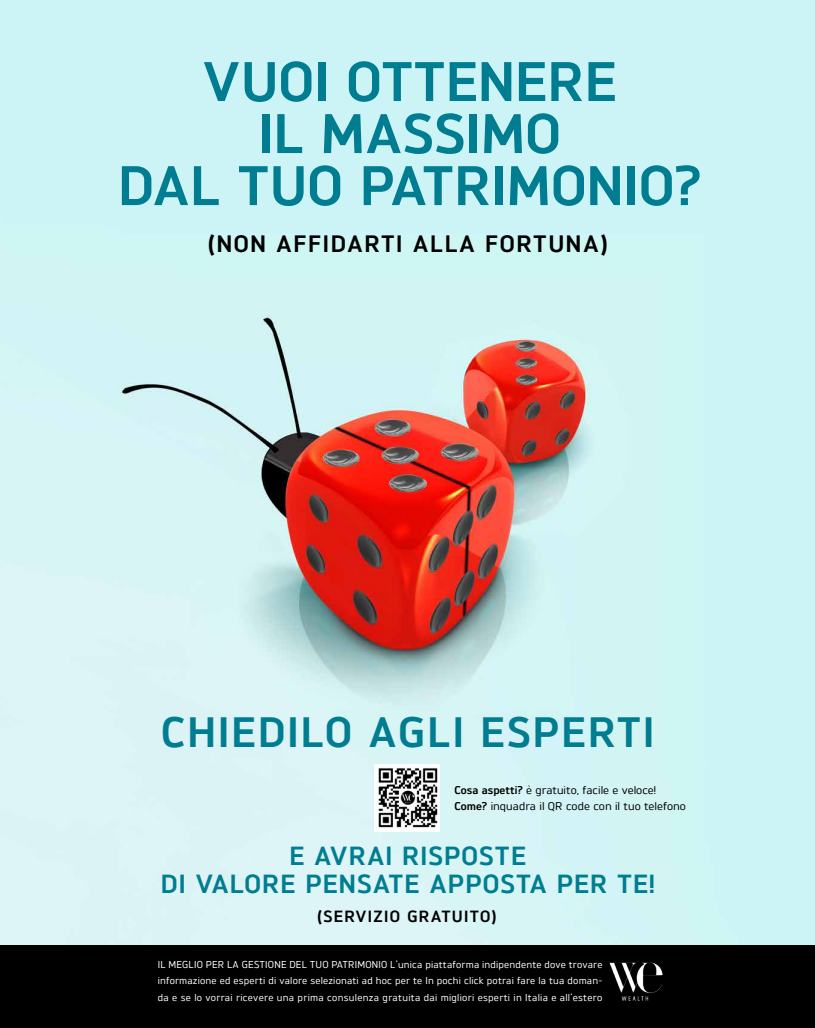
<style>
.page{position:relative;width:815px;height:1028px;background:#fff}
.page>*{position:absolute;margin:0;border:0;box-sizing:border-box;transform-origin:0 0}
.t1{font:700 55.62px/52px "Triumph Brokman";letter-spacing:.01em;color:#007d90;text-align:center}
.t2{font:700 42.5px "Triumph Brokman";letter-spacing:.05em;color:#007d90}
.t3{font:700 26.25px/28.8px "Triumph Brokman";letter-spacing:.04em;color:#007d90;text-align:center}
.t4{font:700 23.75px "Triumph Brokman";letter-spacing:.07em;color:#000}
.t5{font:700 16.25px "Triumph Brokman";letter-spacing:.08em;color:#000}
.t6{font:500 11.25px/16.2px "Triumph Brokman";color:#000}
.t7{font:500 10px/16.2px "Triumph Brokman";letter-spacing:.03em;color:#fff;text-align:justify}
.s1{font-weight:700}
</style>
<div class="page">
<img style="left:0;top:0;width:815px;height:945px">
<div style="left:0;top:945px;width:815px;height:83px;background:#000"></div>
<img style="left:600px;top:942px;width:71px;height:59px">
<img style="left:374px;top:765px;width:66px;height:66px">
<h1 class="t1" style="left:118px;top:53px;width:585px">VUOI OTTENERE<br>IL MASSIMO<br>DAL TUO PATRIMONIO?</h1>
<h3 class="t4" style="left:208px;top:227px;width:401px">(NON AFFIDARTI ALLA FORTUNA)</h3>
<h2 class="t2" style="left:161px;top:702px;width:495px">CHIEDILO AGLI ESPERTI</h2>
<p class="t6" style="left:454px;top:781px;width:233px"><span class="s1">Cosa aspetti?</span> è gratuito, facile e veloce!<br><span class="s1">Come?</span> inquadra il QR code con il tuo telefono</p>
<h3 class="t3" style="left:161px;top:839px;width:495px">E AVRAI RISPOSTE<br>DI VALORE PENSATE APPOSTA PER TE!</h3>
<h3 class="t5" style="left:317px;top:905px;width:181px">(SERVIZIO GRATUITO)</h3>
<p class="t7" style="left:158px;top:956px;width:446px">IL MEGLIO PER LA GESTIONE DEL TUO PATRIMONIO L’unica piattaforma indipendente dove trovare informazione ed esperti di valore selezionati ad hoc per te In pochi click potrai fare la tua doman&shy;da e se lo vorrai ricevere una prima consulenza gratuita dai migliori esperti in Italia e all’estero</p>
</div>
